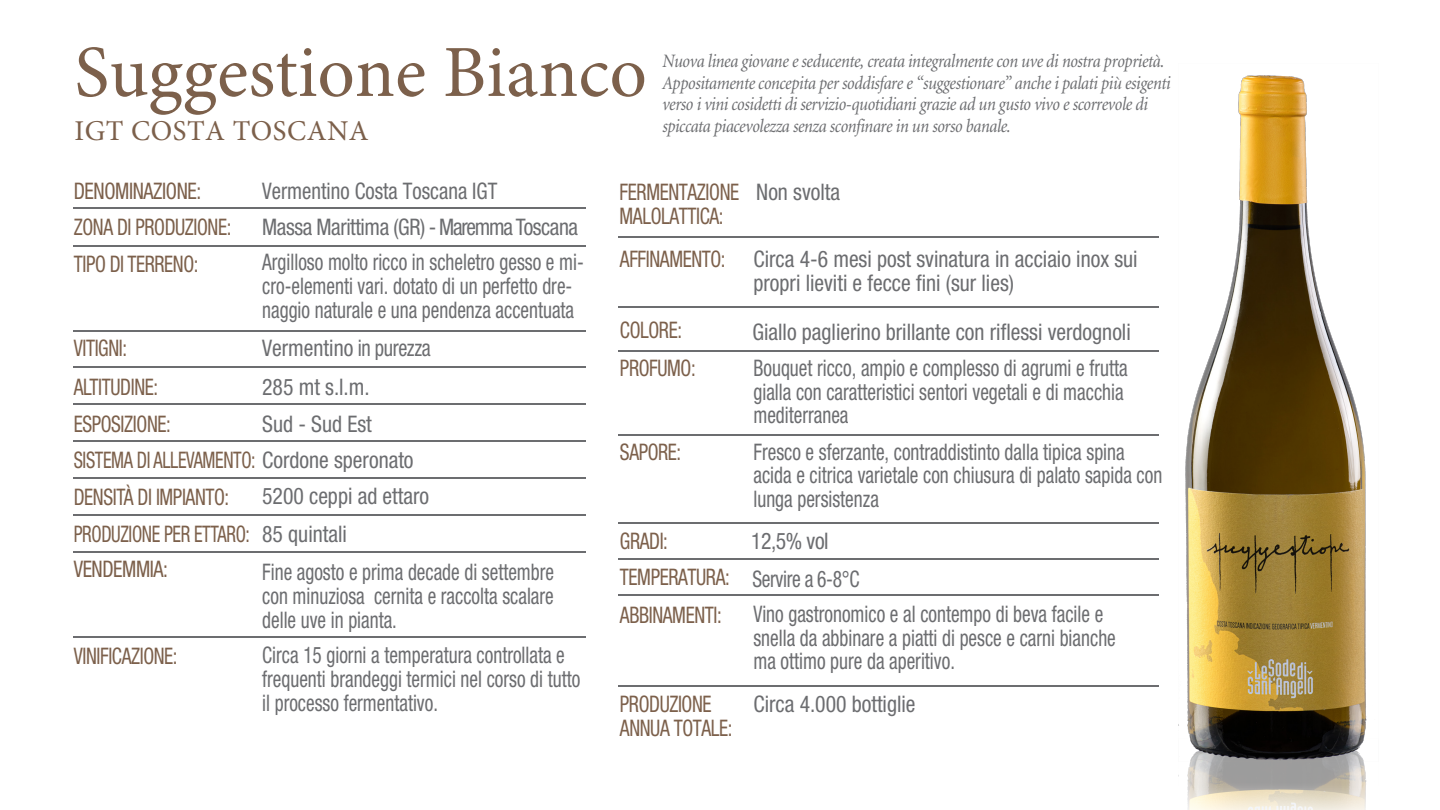
<style>
.page{position:relative;width:1440px;height:810px;background:#fff}
.page>*{position:absolute;margin:0;border:0;box-sizing:border-box;transform-origin:0 0}
.t1{font:73.5px "Minion Pro";color:#7c604b}
.t2{font:28.72px "Minion Pro";letter-spacing:.02em;color:#7c604b}
.t3{font:condensed 22.88px/23.8px "Helvetica Neue";color:#6c6d70;scale:.85 1}
.t4{font:condensed 22.88px/37.9px "Helvetica Neue";color:#6c6d70;scale:.95 1}
.t5{font:condensed 22.88px/24px "Helvetica Neue";letter-spacing:-.02em;color:#7c604b;scale:.86 1}
.t6{font:condensed 22.88px/36.5px "Helvetica Neue";letter-spacing:-.02em;color:#7c604b;scale:.81 1}
.t7{font:condensed 22.88px/36.5px "Helvetica Neue";letter-spacing:-.02em;color:#7c604b;scale:.88 1}
.t8{font:condensed 22.88px "Helvetica Neue";letter-spacing:-.02em;color:#6c6d70;scale:.94 1}
.t9{font:condensed 22.88px "Helvetica Neue";color:#6c6d70;scale:.91 1}
.t10{font:condensed 22.88px "Helvetica Neue";letter-spacing:-.02em;color:#6c6d70;scale:.86 1}
.t11{font:italic 18.98px/21.6px "Minion";letter-spacing:-.02em;color:#6c6d70;scale:.88 1}
.s1{color:#6c6d70}
.s2{color:#7c604b}
</style>
<div class="page">
<img style="left:1178px;top:75px;width:189px;height:735px">
<hr style="left:74px;top:207px;width:512px;height:1px;background:#6c6d70">
<hr style="left:74px;top:245px;width:512px;height:1px;background:#6c6d70">
<hr style="left:619px;top:350px;width:540px;height:2px;background:#6c6d70">
<hr style="left:619px;top:435px;width:540px;height:1px;background:#6c6d70">
<hr style="left:619px;top:522px;width:540px;height:2px;background:#6c6d70">
<hr style="left:619px;top:558px;width:540px;height:1px;background:#6c6d70">
<hr style="left:619px;top:595px;width:540px;height:1px;background:#6c6d70">
<hr style="left:619px;top:685px;width:540px;height:1px;background:#6c6d70">
<hr style="left:74px;top:331px;width:512px;height:1px;background:#6c6d70">
<hr style="left:74px;top:367px;width:512px;height:1px;background:#6c6d70">
<hr style="left:74px;top:404px;width:512px;height:1px;background:#6c6d70">
<hr style="left:74px;top:441px;width:512px;height:1px;background:#6c6d70">
<hr style="left:74px;top:478px;width:512px;height:1px;background:#6c6d70">
<hr style="left:74px;top:515px;width:512px;height:1px;background:#6c6d70">
<hr style="left:74px;top:552px;width:512px;height:1px;background:#6c6d70">
<hr style="left:74px;top:636px;width:512px;height:1px;background:#6c6d70">
<hr style="left:619px;top:306px;width:540px;height:2px;background:#6c6d70">
<hr style="left:619px;top:236px;width:540px;height:1px;background:#6c6d70">
<h1 class="t1" style="left:74px;top:29px;width:574px">Suggestione Bianco</h1>
<p class="t11" style="left:662px;top:51px;width:579px">Nuova linea giovane e seducente, creata integralmente con uve di nostra proprietà.<br>Appositamente concepita per soddisfare e “suggestionare” anche i palati più esigenti verso i vini cosidetti di servizio-quotidiani grazie ad un gusto vivo e scorrevole di spiccata piacevolezza senza sconfinare in un sorso banale.</p>
<p class="t2" style="left:75px;top:114px;width:296px">IGT COSTA TOSCANA</p>
<p class="t7" style="left:74px;top:172px;width:181px">DENOMINAZIONE:<br>ZONA DI PRODUZIONE:</p>
<p class="t9" style="left:262px;top:177px;width:260px">Vermentino Costa Toscana IGT</p>
<p class="t8" style="left:262px;top:214px;width:338px">Massa Marittima (GR) - Maremma Toscana</p>
<p class="t5" style="left:74px;top:252px;width:147px">TIPO DI TERRENO:</p>
<p class="t3" style="left:262px;top:250px;width:380px">Argilloso molto ricco in scheletro gesso e mi&shy;cro-elementi vari. dotato di un perfetto dre&shy;naggio naturale e una pendenza accentuata</p>
<p class="t5" style="left:74px;top:335px;width:64px">VITIGNI:</p>
<p class="t4" style="left:262px;top:328px;width:179px">Vermentino in purezza</p>
<p class="t5" style="left:74px;top:375px;width:100px">ALTITUDINE:</p>
<p class="t4" style="left:262px;top:368px;width:115px">285 mt s.l.m.</p>
<p class="t5" style="left:74px;top:411px;width:114px">ESPOSIZIONE:</p>
<p class="t6" style="left:74px;top:405px;width:421px;text-indent:188px"><span class="s1">Sud - Sud Est<br></span>SISTEMA DI ALLEVAMENTO: <span class="s1">Cordone speronato<br></span>DENSITÀ DI IMPIANTO:</p>
<p class="t4" style="left:74px;top:477px;width:376px;text-indent:188px">5200 ceppi ad ettaro<br><span class="s2">PRODUZIONE PER ETTARO:</span> 85 quintali</p>
<p class="t7" style="left:74px;top:550px;width:109px">VENDEMMIA:</p>
<p class="t3" style="left:262px;top:560px;width:345px;text-align:justify">Fine agosto e prima decade di settembre con minuziosa cernita e raccolta scalare delle uve in pianta.</p>
<p class="t5" style="left:74px;top:644px;width:122px">VINIFICAZIONE:</p>
<p class="t3" style="left:262px;top:643px;width:376px">Circa 15 giorni a temperatura controllata e frequenti brandeggi termici nel corso di tutto il processo fermentativo.</p>
<p class="t5" style="left:620px;top:180px;width:141px">FERMENTAZIONE<br>MALOLATTICA:</p>
<p class="t4" style="left:756px;top:173px;width:90px">Non svolta</p>
<p class="t4" style="left:620px;top:247px;width:546px;line-height:23.8px;text-align:center"><span class="s2">AFFINAMENTO:</span> Circa 4-6 mesi post svinatura in acciaio inox sui propri lieviti e fecce fini (sur lies)</p>
<p class="t5" style="left:620px;top:318px;width:74px">COLORE:</p>
<p class="t4" style="left:753px;top:312px;width:400px">Giallo paglierino brillante con riflessi verdognoli</p>
<p class="t5" style="left:620px;top:356px;width:90px">PROFUMO:</p>
<p class="t5" style="left:620px;top:440px;width:73px">SAPORE:</p>
<p class="t5" style="left:620px;top:522px;width:129px;line-height:36.5px">GRADI:<br>TEMPERATURA:</p>
<p class="t5" style="left:620px;top:603px;width:120px">ABBINAMENTI:</p>
<p class="t5" style="left:620px;top:691px;width:132px">PRODUZIONE<br>ANNUA TOTALE:</p>
<p class="t3" style="left:753px;top:356px;width:442px">Bouquet ricco, ampio e complesso di agrumi e frutta gialla con caratteristici sentori vegetali e di macchia mediterranea</p>
<p class="t3" style="left:753px;top:439px;width:482px">Fresco e sferzante, contraddistinto dalla tipica spina acida e citrica varietale con chiusura di palato sapida con lunga persistenza</p>
<p class="t4" style="left:751px;top:522px;width:83px">12,5% vol</p>
<p class="t10" style="left:753px;top:565px;width:126px">Servire a 6-8°C</p>
<p class="t3" style="left:753px;top:602px;width:428px">Vino gastronomico e al contempo di beva facile e snella da abbinare a piatti di pesce e carni bianche ma ottimo pure da aperitivo.</p>
<p class="t4" style="left:753px;top:685px;width:172px">Circa 4.000 bottiglie</p>
</div>
